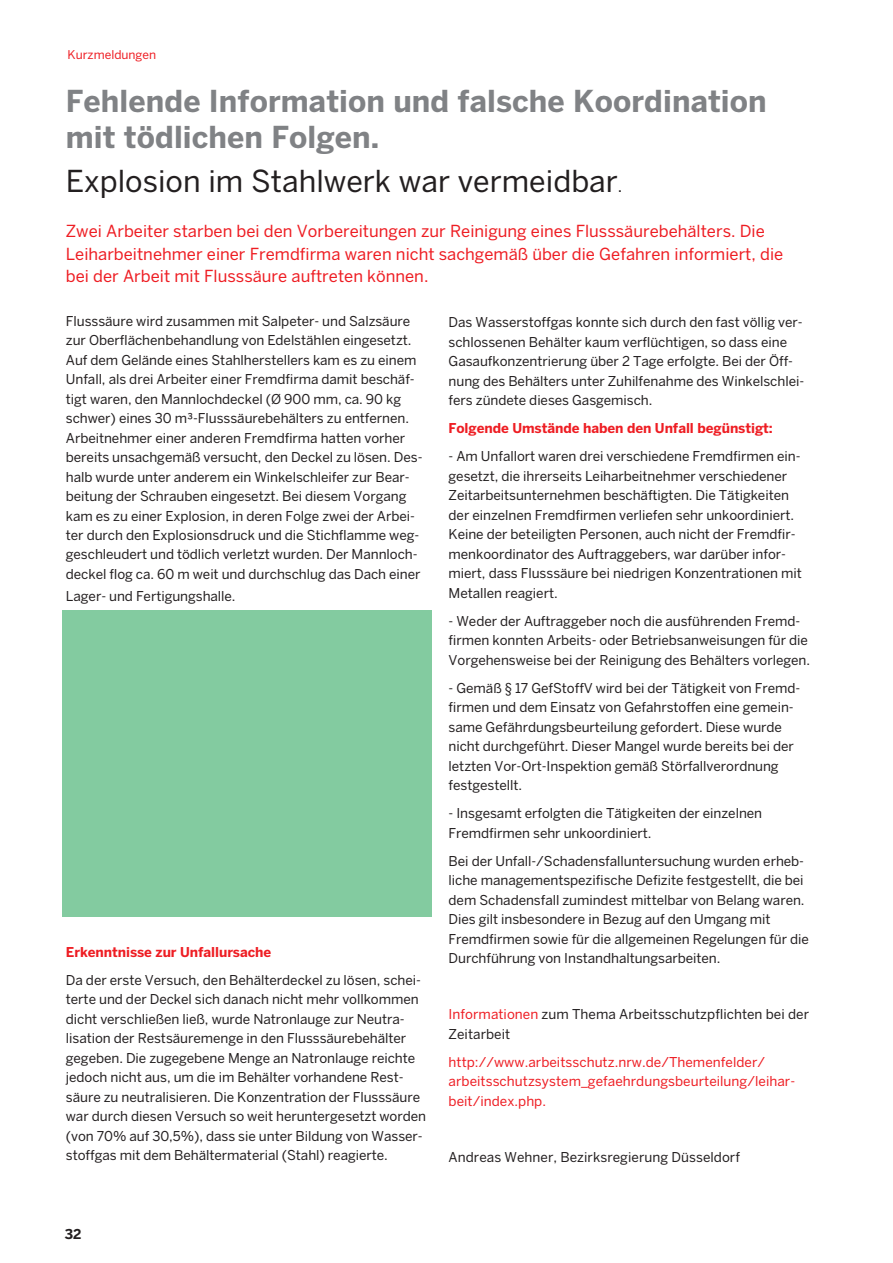
<style>
.page{position:relative;width:893px;height:1263px;background:#fff}
.page>*{position:absolute;margin:0;border:0;box-sizing:border-box;transform-origin:0 0}
.t1{font:700 30px/36px "Benton Sans";letter-spacing:.005em;color:#808285}
.t2{font:30px "Benton Sans";color:#231f20}
.t3{font:16.5px/22.5px "Benton Sans";color:#ee1d23}
.t4{font:13.5px/19.5px "Benton Sans";letter-spacing:-.005em;color:#231f20}
.t5{font:13.5px/19.5px "Benton Sans";letter-spacing:.005em;color:#ee1d23}
.t6{font:700 13.5px "Benton Sans";letter-spacing:-.005em;color:#ee1d23}
.t7{font:700 13.5px "Benton Sans";color:#231f20}
.t8{font:12px "Benton Sans";color:#ee1d23}
.s1{font-size:16.5px}
.s2{color:#ee1d23}
</style>
<div class="page">
<div style="left:62px;top:610px;width:370px;height:307px;background:#83cba0"></div>
<p class="t8" style="left:68px;top:48px;width:90px">Kurzmeldungen</p>
<h1 class="t1" style="left:66px;top:82px;width:702px">Fehlende Information und falsche Koordination mit tödlichen Folgen.</h1>
<h1 class="t2" style="left:66px;top:164px;width:558px">Explosion im Stahlwerk war vermeidbar<span class="s1">.</span></h1>
<p class="t3" style="left:66px;top:220px;width:719px">Zwei Arbeiter starben bei den Vorbereitungen zur Reinigung eines Flusssäurebehälters. Die<br>Leiharbeitnehmer einer Fremdfirma waren nicht sachgemäß über die Gefahren informiert, die bei der Arbeit mit Flusssäure auftreten können.</p>
<p class="t4" style="left:66px;top:311px;width:358px">Flusssäure wird zusammen mit Salpeter- und Salzsäure zur Oberflächenbehandlung von Edelstählen eingesetzt.<br>Auf dem Gelände eines Stahlherstellers kam es zu einem Unfall, als drei Arbeiter einer Fremdfirma damit beschäf&shy;tigt waren, den Mannlochdeckel (Ø 900 mm, ca. 90 kg schwer) eines 30 m³-Flusssäurebehälters zu entfernen.<br>Arbeitnehmer einer anderen Fremdfirma hatten vorher bereits unsachgemäß versucht, den Deckel zu lösen. Des&shy;halb wurde unter anderem ein Winkelschleifer zur Bear&shy;beitung der Schrauben eingesetzt. Bei diesem Vorgang kam es zu einer Explosion, in deren Folge zwei der Arbei&shy;ter durch den Explosionsdruck und die Stichflamme weg&shy;geschleudert und tödlich verletzt wurden. Der Mannloch&shy;deckel flog ca. 60 m weit und durchschlug das Dach einer</p>
<p class="t4" style="left:66px;top:586px;width:171px">Lager- und Fertigungshalle.</p>
<p class="t6" style="left:66px;top:944px;width:207px">Erkenntnisse zur Unfallursache</p>
<p class="t4" style="left:66px;top:970px;width:362px">Da der erste Versuch, den Behälterdeckel zu lösen, schei&shy;terte und der Deckel sich danach nicht mehr vollkommen dicht verschließen ließ, wurde Natronlauge zur Neutra&shy;lisation der Restsäuremenge in den Flusssäurebehälter gegeben. Die zugegebene Menge an Natronlauge reichte jedoch nicht aus, um die im Behälter vorhandene Rest&shy;säure zu neutralisieren. Die Konzentration der Flusssäure war durch diesen Versuch so weit heruntergesetzt worden (von 70% auf 30,5%), dass sie unter Bildung von Wasser&shy;stoffgas mit dem Behältermaterial (Stahl) reagierte.</p>
<p class="t4" style="left:449px;top:312px;width:357px">Das Wasserstoffgas konnte sich durch den fast völlig ver&shy;schlossenen Behälter kaum verflüchtigen, so dass eine Gasaufkonzentrierung über 2 Tage erfolgte. Bei der Öff&shy;nung des Behälters unter Zuhilfenahme des Winkelschlei&shy;fers zündete dieses Gasgemisch.</p>
<p class="t6" style="left:449px;top:420px;width:326px">Folgende Umstände haben den Unfall begünstigt:</p>
<p class="t4" style="left:449px;top:446px;width:355px">- Am Unfallort waren drei verschiedene Fremdfirmen ein&shy;gesetzt, die ihrerseits Leiharbeitnehmer verschiedener Zeitarbeitsunternehmen beschäftigten. Die Tätigkeiten der einzelnen Fremdfirmen verliefen sehr unkoordiniert.<br>Keine der beteiligten Personen, auch nicht der Fremdfir&shy;menkoordinator des Auftraggebers, war darüber infor&shy;miert, dass Flusssäure bei niedrigen Konzentrationen mit Metallen reagiert.</p>
<p class="t4" style="left:449px;top:611px;width:363px">- Weder der Auftraggeber noch die ausführenden Fremd&shy;firmen konnten Arbeits- oder Betriebsanweisungen für die<br>Vorgehensweise bei der Reinigung des Behälters vorlegen.</p>
<p class="t4" style="left:449px;top:678px;width:353px">- Gemäß § 17 GefStoffV wird bei der Tätigkeit von Fremd&shy;firmen und dem Einsatz von Gefahrstoffen eine gemein&shy;same Gefährdungsbeurteilung gefordert. Diese wurde nicht durchgeführt. Dieser Mangel wurde bereits bei der letzten Vor-Ort-Inspektion gemäß Störfallverordnung festgestellt.</p>
<p class="t4" style="left:449px;top:803px;width:315px">- Insgesamt erfolgten die Tätigkeiten der einzelnen<br>Fremdfirmen sehr unkoordiniert.</p>
<p class="t4" style="left:449px;top:851px;width:362px">Bei der Unfall-/Schadensfalluntersuchung wurden erheb&shy;liche managementspezifische Defizite festgestellt, die bei dem Schadensfall zumindest mittelbar von Belang waren.<br>Dies gilt insbesondere in Bezug auf den Umgang mit Fremdfirmen sowie für die allgemeinen Regelungen für die Durchführung von Instandhaltungsarbeiten.</p>
<p class="t4" style="left:449px;top:1004px;width:362px"><span class="s2">Informationen</span> zum Thema Arbeitsschutzpflichten bei der<br>Zeitarbeit</p>
<p class="t5" style="left:449px;top:1052px;width:348px">http://www.arbeitsschutz.nrw.de/Themenfelder/ arbeitsschutzsystem_gefaehrdungsbeurteilung/leihar&shy;beit/index.php.</p>
<p class="t4" style="left:449px;top:1147px;width:293px">Andreas Wehner, Bezirksregierung Düsseldorf</p>
<p class="t7" style="left:65px;top:1226px;width:18px">32</p>
</div>
